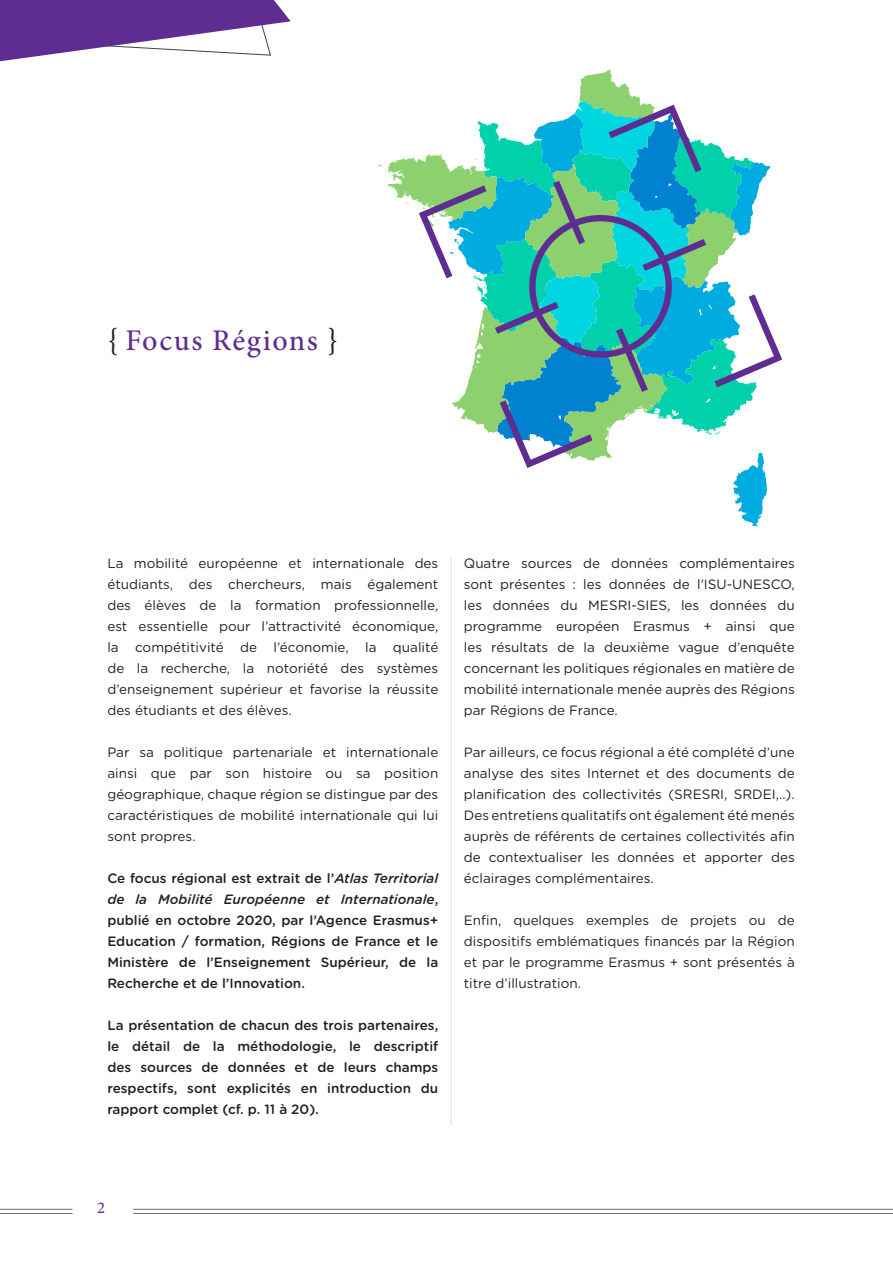
<style>
.page{position:relative;width:893px;height:1263px;background:#fff}
.page>*{position:absolute;margin:0;border:0;box-sizing:border-box;transform-origin:0 0}
.t1{font:500 30px "Minion Pro";letter-spacing:.05em;color:#5f2d91}
.t2{font:500 16.5px "Minion Pro";color:#5f2d91}
.t3{font:13.5px/21px "Gotham Rounded";color:#231f20;text-align:justify}
.t4{font:500 13.5px/21px "Gotham Rounded";color:#231f20;text-align:justify}
.s1{font-weight:400;font-size:31.5px;color:#231f20}
.s2{font-style:italic}
</style>
<div class="page">
<hr style="left:133px;top:1209px;width:760px;height:1px;background:#6c6d70">
<hr style="left:133px;top:1213px;width:760px;height:1px;background:#6c6d70">
<hr style="left:0;top:1209px;width:72px;height:1px;background:#6c6d70">
<hr style="left:0;top:1213px;width:72px;height:1px;background:#6c6d70">
<svg style="left:0;top:0;width:291px;height:62px"></svg>
<svg style="left:378px;top:69px;width:404px;height:458px"></svg>
<svg style="left:451px;top:557px;width:1px;height:567px"></svg>
<p class="t1" style="left:107px;top:320px;width:233px"><span class="s1">{</span> Focus Régions <span class="s1">}</span></p>
<p class="t3" style="left:107px;top:552px;width:332px">La mobilité européenne et internationale des étudiants, des chercheurs, mais également des élèves de la formation professionnelle, est essentielle pour l’attractivité économique, la compétitivité de l’économie, la qualité de la recherche, la notoriété des systèmes d’enseignement supérieur et favorise la réussite des étudiants et des élèves.</p>
<p class="t3" style="left:107px;top:741px;width:332px">Par sa politique partenariale et internationale ainsi que par son histoire ou sa position géographique, chaque région se distingue par des caractéristiques de mobilité internationale qui lui sont propres.</p>
<p class="t4" style="left:107px;top:867px;width:332px">Ce focus régional est extrait de l’<span class="s2">Atlas Territorial de la Mobilité Européenne et Internationale</span>, publié en octobre 2020, par l’Agence Erasmus+ Education / formation, Régions de France et le Ministère de l’Enseignement Supérieur, de la Recherche et de l’Innovation.</p>
<p class="t4" style="left:107px;top:1014px;width:332px">La présentation de chacun des trois partenaires, le détail de la méthodologie, le descriptif des sources de données et de leurs champs respectifs, sont explicités en introduction du rapport complet (cf. p. 11 à 20).</p>
<p class="t3" style="left:464px;top:552px;width:332px">Quatre sources de données complémentaires sont présentes : les données de l’ISU-UNESCO, les données du MESRI-SIES, les données du programme européen Erasmus + ainsi que les résultats de la deuxième vague d’enquête concernant les politiques régionales en matière de mobilité internationale menée auprès des Régions par Régions de France.</p>
<p class="t3" style="left:464px;top:741px;width:332px">Par ailleurs, ce focus régional a été complété d’une analyse des sites Internet et des documents de planification des collectivités (SRESRI, SRDEI,..).<br>Des entretiens qualitatifs ont également été menés auprès de référents de certaines collectivités afin de contextualiser les données et apporter des éclairages complémentaires.</p>
<p class="t3" style="left:464px;top:909px;width:332px">Enfin, quelques exemples de projets ou de dispositifs emblématiques financés par la Région et par le programme Erasmus + sont présentés à titre d’illustration.</p>
<p class="t2" style="left:97px;top:1197px;width:9px">2</p>
</div>
